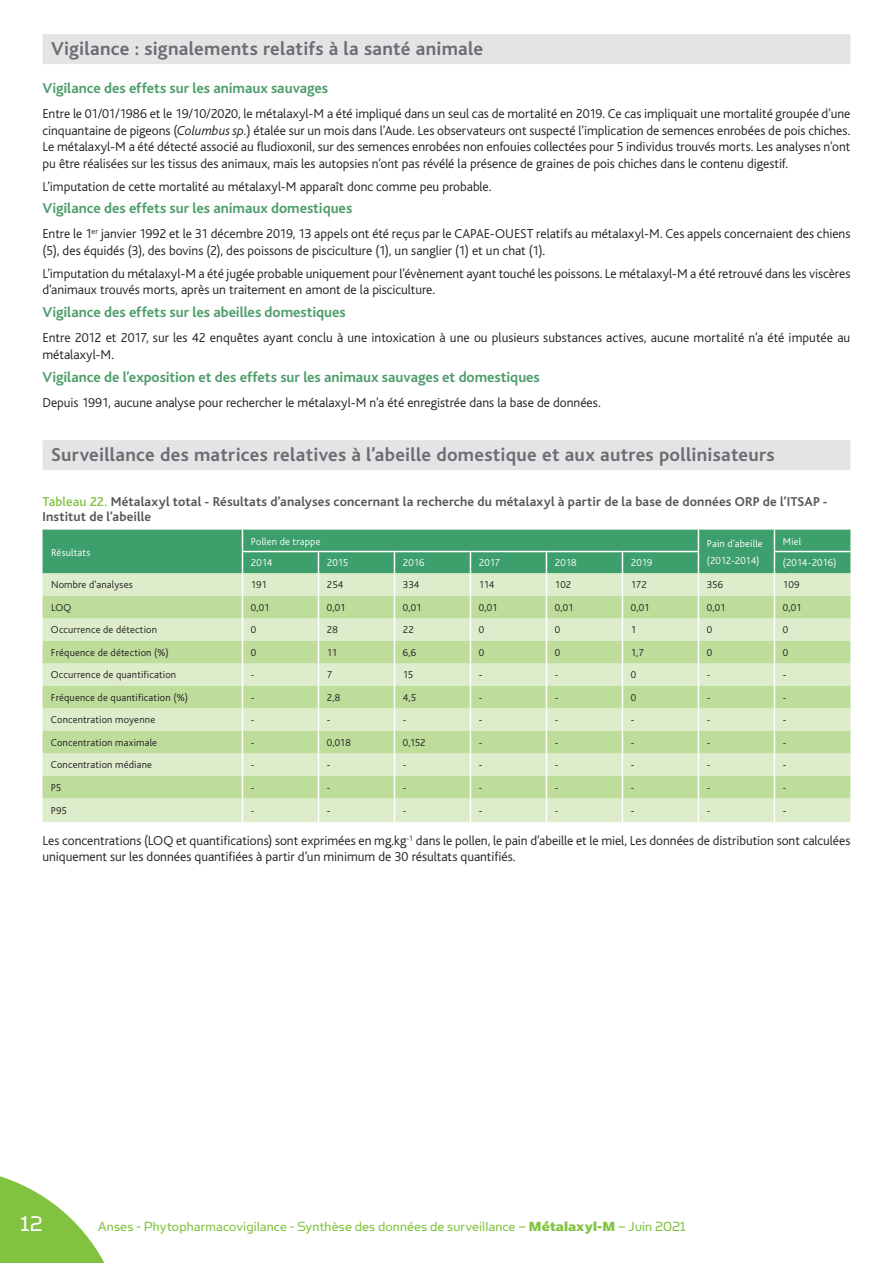
<style>
.page{position:relative;width:893px;height:1263px;background:#fff}
.page>*{position:absolute;margin:0;border:0;box-sizing:border-box;transform-origin:0 0}
.t1{font:24px "Simian Text Orangutan";color:#fff}
.t2{font:700 19.5px "Bliss";letter-spacing:.015em;color:#6c6d70}
.t3{font:700 15px "Bliss";letter-spacing:-.005em;color:#4d9d6b}
.t4{font:15px "Simian Text Orangutan";letter-spacing:.01em;color:#81c340}
.t5{font:300 13.5px/16.5px "Bliss";color:#231f20}
.t6{font:700 13.5px/15px "Bliss";letter-spacing:.01em;color:#57585a}
.t7{font:300 10.5px "Bliss";letter-spacing:.015em;color:#231f20}
.t8{font:300 10.5px/16.2px "Bliss";letter-spacing:.01em;color:#fff}
.t9{font:300 10.5px "Bliss";letter-spacing:-.015em;color:#fff}
.s1{font-style:italic}
.s2{font-weight:500;color:#81c340}
.s3{font-family:"Simian Text Chimpanzee"}
</style>
<div class="page">
<div style="left:43px;top:34px;width:807px;height:30px;background:#e3e4e6"></div>
<div style="left:43px;top:440px;width:807px;height:30px;background:#e3e4e6"></div>
<svg style="left:43px;top:530px;width:807px;height:292px;background:#bbdbab"></svg>
<svg style="left:0;top:1176px;width:105px;height:87px"></svg>
<h2 class="t2" style="left:51px;top:39px;width:434px">Vigilance : signalements relatifs à la santé animale</h2>
<p class="t3" style="left:43px;top:80px;width:287px">Vigilance des effets sur les animaux sauvages</p>
<p class="t5" style="left:43px;top:106px;width:809px;text-align:justify">Entre le 01/01/1986 et le 19/10/2020, le métalaxyl-M a été impliqué dans un seul cas de mortalité en 2019. Ce cas impliquait une mortalité groupée d’une cinquantaine de pigeons (<span class="s1">Columbus sp.</span>) étalée sur un mois dans l’Aude. Les observateurs ont suspecté l’implication de semences enrobées de pois chiches.<br>Le métalaxyl-M a été détecté associé au fludioxonil, sur des semences enrobées non enfouies collectées pour 5 individus trouvés morts. Les analyses n’ont pu être réalisées sur les tissus des animaux, mais les autopsies n’ont pas révélé la présence de graines de pois chiches dans le contenu digestif.</p>
<p class="t5" style="left:43px;top:178px;width:450px">L’imputation de cette mortalité au métalaxyl-M apparaît donc comme peu probable.</p>
<p class="t3" style="left:43px;top:201px;width:311px">Vigilance des effets sur les animaux domestiques</p>
<p class="t5" style="left:43px;top:226px;width:809px">Entre le 1<sup>er</sup> janvier 1992 et le 31 décembre 2019, 13 appels ont été reçus par le CAPAE-OUEST relatifs au métalaxyl-M. Ces appels concernaient des chiens (5), des équidés (3), des bovins (2), des poissons de pisciculture (1), un sanglier (1) et un chat (1).</p>
<p class="t5" style="left:43px;top:265px;width:809px">L’imputation du métalaxyl-M a été jugée probable uniquement pour l’évènement ayant touché les poissons. Le métalaxyl-M a été retrouvé dans les viscères d’animaux trouvés morts, après un traitement en amont de la pisciculture.</p>
<p class="t3" style="left:43px;top:304px;width:305px">Vigilance des effets sur les abeilles domestiques</p>
<p class="t5" style="left:43px;top:330px;width:809px">Entre 2012 et 2017, sur les 42 enquêtes ayant conclu à une intoxication à une ou plusieurs substances actives, aucune mortalité n’a été imputée au métalaxyl-M.</p>
<p class="t3" style="left:43px;top:369px;width:499px">Vigilance de l’exposition et des effets sur les animaux sauvages et domestiques</p>
<p class="t5" style="left:43px;top:394px;width:560px">Depuis 1991, aucune analyse pour rechercher le métalaxyl-M n’a été enregistrée dans la base de données.</p>
<h2 class="t2" style="left:51px;top:445px;width:725px">Surveillance des matrices relatives à l’abeille domestique et aux autres pollinisateurs</h2>
<p class="t6" style="left:43px;top:494px;width:787px"><span class="s2">Tableau 22.</span> Métalaxyl total - Résultats d’analyses concernant la recherche du métalaxyl à partir de la base de données ORP de l’ITSAP -<br>Institut de l’abeille</p>
<p class="t8" style="left:51px;top:544px;width:41px">Résultats</p>
<p class="t8" style="left:251px;top:533px;width:71px">Pollen de trappe</p>
<p class="t8" style="left:707px;top:536px;width:57px">Pain d'abeille (2012-2014)</p>
<p class="t8" style="left:783px;top:533px;width:20px">Miel</p>
<p class="t8" style="left:251px;top:555px;width:23px">2014</p>
<p class="t8" style="left:327px;top:555px;width:23px">2015</p>
<p class="t8" style="left:403px;top:555px;width:23px">2016</p>
<p class="t8" style="left:479px;top:555px;width:23px">2017</p>
<p class="t8" style="left:555px;top:555px;width:23px">2018</p>
<p class="t8" style="left:631px;top:555px;width:23px">2019</p>
<p class="t9" style="left:783px;top:557px;width:55px">(2014-2016)</p>
<p class="t7" style="left:51px;top:579px;width:83px">Nombre d'analyses</p>
<p class="t7" style="left:251px;top:579px;width:17px">191</p>
<p class="t7" style="left:327px;top:579px;width:18px">254</p>
<p class="t7" style="left:403px;top:579px;width:18px">334</p>
<p class="t7" style="left:479px;top:579px;width:17px">114</p>
<p class="t7" style="left:555px;top:579px;width:18px">102</p>
<p class="t7" style="left:631px;top:579px;width:17px">172</p>
<p class="t7" style="left:707px;top:579px;width:18px">356</p>
<p class="t7" style="left:783px;top:579px;width:18px">109</p>
<p class="t7" style="left:51px;top:602px;width:22px">LOQ</p>
<p class="t7" style="left:251px;top:602px;width:20px">0,01</p>
<p class="t7" style="left:327px;top:602px;width:20px">0,01</p>
<p class="t7" style="left:403px;top:602px;width:20px">0,01</p>
<p class="t7" style="left:479px;top:602px;width:20px">0,01</p>
<p class="t7" style="left:555px;top:602px;width:20px">0,01</p>
<p class="t7" style="left:631px;top:602px;width:20px">0,01</p>
<p class="t7" style="left:707px;top:602px;width:20px">0,01</p>
<p class="t7" style="left:783px;top:602px;width:20px">0,01</p>
<p class="t7" style="left:51px;top:624px;width:108px">Occurrence de détection</p>
<p class="t7" style="left:251px;top:624px;width:7px">0</p>
<p class="t7" style="left:327px;top:624px;width:12px">28</p>
<p class="t7" style="left:403px;top:624px;width:12px">22</p>
<p class="t7" style="left:479px;top:624px;width:7px">0</p>
<p class="t7" style="left:555px;top:624px;width:7px">0</p>
<p class="t7" style="left:631px;top:624px;width:7px">1</p>
<p class="t7" style="left:707px;top:624px;width:7px">0</p>
<p class="t7" style="left:783px;top:624px;width:7px">0</p>
<p class="t7" style="left:51px;top:647px;width:119px">Fréquence de détection (%)</p>
<p class="t7" style="left:251px;top:647px;width:7px">0</p>
<p class="t7" style="left:327px;top:647px;width:12px">11</p>
<p class="t7" style="left:403px;top:647px;width:15px">6,6</p>
<p class="t7" style="left:479px;top:647px;width:7px">0</p>
<p class="t7" style="left:555px;top:647px;width:7px">0</p>
<p class="t7" style="left:631px;top:647px;width:14px">1,7</p>
<p class="t7" style="left:707px;top:647px;width:7px">0</p>
<p class="t7" style="left:783px;top:647px;width:7px">0</p>
<p class="t7" style="left:51px;top:669px;width:127px">Occurrence de quantification</p>
<p class="t7" style="left:251px;top:669px;width:5px">-</p>
<p class="t7" style="left:327px;top:669px;width:7px">7</p>
<p class="t7" style="left:403px;top:669px;width:12px">15</p>
<p class="t7" style="left:479px;top:669px;width:5px">-</p>
<p class="t7" style="left:555px;top:669px;width:5px">-</p>
<p class="t7" style="left:631px;top:669px;width:7px">0</p>
<p class="t7" style="left:707px;top:669px;width:5px">-</p>
<p class="t7" style="left:783px;top:669px;width:5px">-</p>
<p class="t7" style="left:51px;top:692px;width:138px">Fréquence de quantification (%)</p>
<p class="t7" style="left:251px;top:692px;width:5px">-</p>
<p class="t7" style="left:327px;top:692px;width:15px">2,8</p>
<p class="t7" style="left:403px;top:692px;width:15px">4,5</p>
<p class="t7" style="left:479px;top:692px;width:5px">-</p>
<p class="t7" style="left:555px;top:692px;width:5px">-</p>
<p class="t7" style="left:631px;top:692px;width:7px">0</p>
<p class="t7" style="left:707px;top:692px;width:5px">-</p>
<p class="t7" style="left:783px;top:692px;width:5px">-</p>
<p class="t7" style="left:51px;top:714px;width:106px">Concentration moyenne</p>
<p class="t7" style="left:251px;top:714px;width:5px">-</p>
<p class="t7" style="left:327px;top:714px;width:5px">-</p>
<p class="t7" style="left:403px;top:714px;width:5px">-</p>
<p class="t7" style="left:479px;top:714px;width:5px">-</p>
<p class="t7" style="left:555px;top:714px;width:5px">-</p>
<p class="t7" style="left:631px;top:714px;width:5px">-</p>
<p class="t7" style="left:707px;top:714px;width:5px">-</p>
<p class="t7" style="left:783px;top:714px;width:5px">-</p>
<p class="t7" style="left:51px;top:737px;width:108px">Concentration maximale</p>
<p class="t7" style="left:251px;top:737px;width:5px">-</p>
<p class="t7" style="left:327px;top:737px;width:25px">0,018</p>
<p class="t7" style="left:403px;top:737px;width:24px">0,152</p>
<p class="t7" style="left:479px;top:737px;width:5px">-</p>
<p class="t7" style="left:555px;top:737px;width:5px">-</p>
<p class="t7" style="left:631px;top:737px;width:5px">-</p>
<p class="t7" style="left:707px;top:737px;width:5px">-</p>
<p class="t7" style="left:783px;top:737px;width:5px">-</p>
<p class="t7" style="left:51px;top:759px;width:103px">Concentration médiane</p>
<p class="t7" style="left:251px;top:759px;width:5px">-</p>
<p class="t7" style="left:327px;top:759px;width:5px">-</p>
<p class="t7" style="left:403px;top:759px;width:5px">-</p>
<p class="t7" style="left:479px;top:759px;width:5px">-</p>
<p class="t7" style="left:555px;top:759px;width:5px">-</p>
<p class="t7" style="left:631px;top:759px;width:5px">-</p>
<p class="t7" style="left:707px;top:759px;width:5px">-</p>
<p class="t7" style="left:783px;top:759px;width:5px">-</p>
<p class="t7" style="left:51px;top:782px;width:12px">P5</p>
<p class="t7" style="left:251px;top:782px;width:5px">-</p>
<p class="t7" style="left:327px;top:782px;width:5px">-</p>
<p class="t7" style="left:403px;top:782px;width:5px">-</p>
<p class="t7" style="left:479px;top:782px;width:5px">-</p>
<p class="t7" style="left:555px;top:782px;width:5px">-</p>
<p class="t7" style="left:631px;top:782px;width:5px">-</p>
<p class="t7" style="left:707px;top:782px;width:5px">-</p>
<p class="t7" style="left:783px;top:782px;width:5px">-</p>
<p class="t7" style="left:51px;top:805px;width:18px">P95</p>
<p class="t7" style="left:251px;top:805px;width:5px">-</p>
<p class="t7" style="left:327px;top:805px;width:5px">-</p>
<p class="t7" style="left:403px;top:805px;width:5px">-</p>
<p class="t7" style="left:479px;top:805px;width:5px">-</p>
<p class="t7" style="left:555px;top:805px;width:5px">-</p>
<p class="t7" style="left:631px;top:805px;width:5px">-</p>
<p class="t7" style="left:707px;top:805px;width:5px">-</p>
<p class="t7" style="left:783px;top:805px;width:5px">-</p>
<p class="t5" style="left:43px;top:832px;width:809px">Les concentrations (LOQ et quantifications) sont exprimées en mg.kg<sup>-1</sup> dans le pollen, le pain d’abeille et le miel, Les données de distribution sont calculées uniquement sur les données quantifiées à partir d’un minimum de 30 résultats quantifiés.</p>
<h1 class="t1" style="left:21px;top:1210px;width:23px">12</h1>
<p class="t4" style="left:98px;top:1218px;width:590px">Anses - Phytopharmacovigilance - Synthèse des données de surveillance – <span class="s3">Métalaxyl-M</span> – Juin 2021</p>
</div>
